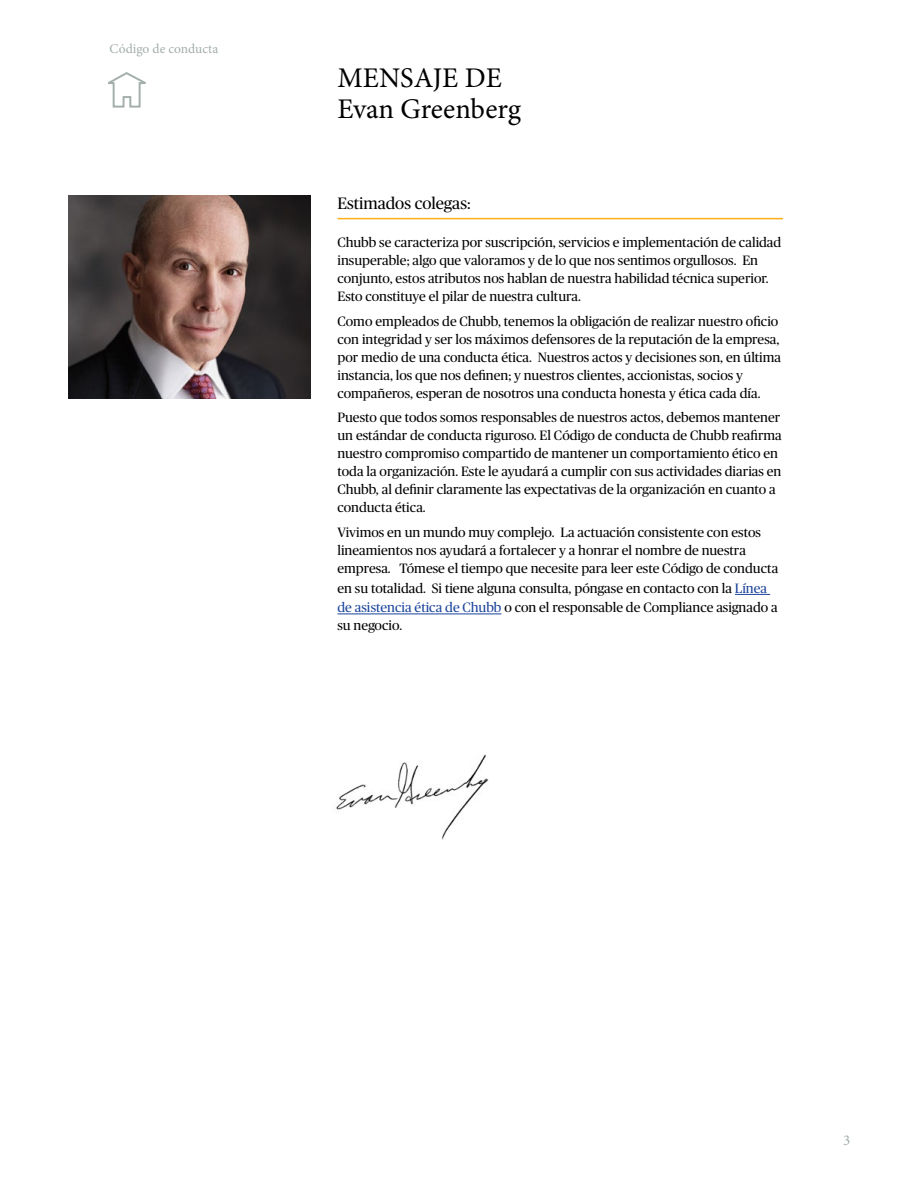
<style>
.page{position:relative;width:918px;height:1188px;background:#fff}
.page>*{position:absolute;margin:0;border:0;box-sizing:border-box;transform-origin:0 0}
.t1{font:28.5px/31.5px "Minion Pro";color:#000}
.t2{font:16.5px "Chubb Publico";color:#000}
.t3{font:15px "Minion Pro";color:#a3afa9}
.t4{font:13.5px/18px "Chubb Publico";color:#000}
.t5{font:13.5px "Minion Pro";color:#a3afa9}
.s1{color:#1c449c}
</style>
<div class="page">
<svg style="left:108px;top:72px;width:38px;height:36px"></svg>
<hr style="left:338px;top:218px;width:445px;height:1px;background:#fcaf17">
<img style="left:68px;top:196px;width:242px;height:203px">
<img style="left:336px;top:754px;width:153px;height:86px">
<hr style="left:735px;top:594px;width:35px;height:1px;background:#1c449c">
<hr style="left:338px;top:614px;width:163px;height:1px;background:#1c449c">
<p class="t5" style="left:110px;top:39px;width:110px">Código de conducta</p>
<h1 class="t1" style="left:338px;top:62px;width:185px">MENSAJE DE<br>Evan Greenberg</h1>
<p class="t2" style="left:338px;top:192px;width:135px">Estimados colegas:</p>
<p class="t4" style="left:338px;top:232px;width:445px">Chubb se caracteriza por suscripción, servicios e implementación de calidad insuperable; algo que valoramos y de lo que nos sentimos orgullosos. En conjunto, estos atributos nos hablan de nuestra habilidad técnica superior.<br>Esto constituye el pilar de nuestra cultura.</p>
<p class="t4" style="left:338px;top:311px;width:445px">Como empleados de Chubb, tenemos la obligación de realizar nuestro oficio con integridad y ser los máximos defensores de la reputación de la empresa, por medio de una conducta ética. Nuestros actos y decisiones son, en última instancia, los que nos definen; y nuestros clientes, accionistas, socios y compañeros, esperan de nosotros una conducta honesta y ética cada día.</p>
<p class="t4" style="left:338px;top:408px;width:446px">Puesto que todos somos responsables de nuestros actos, debemos mantener un estándar de conducta riguroso. El Código de conducta de Chubb reafirma nuestro compromiso compartido de mantener un comportamiento ético en toda la organización. Este le ayudará a cumplir con sus actividades diarias en Chubb, al definir claramente las expectativas de la organización en cuanto a conducta ética.</p>
<p class="t4" style="left:338px;top:523px;width:442px">Vivimos en un mundo muy complejo. La actuación consistente con estos lineamientos nos ayudará a fortalecer y a honrar el nombre de nuestra empresa. Tómese el tiempo que necesite para leer este Código de conducta</p>
<p class="t4" style="left:338px;top:577px;width:442px;line-height:19.5px">en su totalidad. Si tiene alguna consulta, póngase en contacto con la <span class="s1">Línea de asistencia ética de Chubb</span> o con el responsable de Compliance asignado a</p>
<p class="t4" style="left:338px;top:616px;width:66px">su negocio.</p>
<p class="t3" style="left:843px;top:1130px;width:9px">3</p>
</div>
